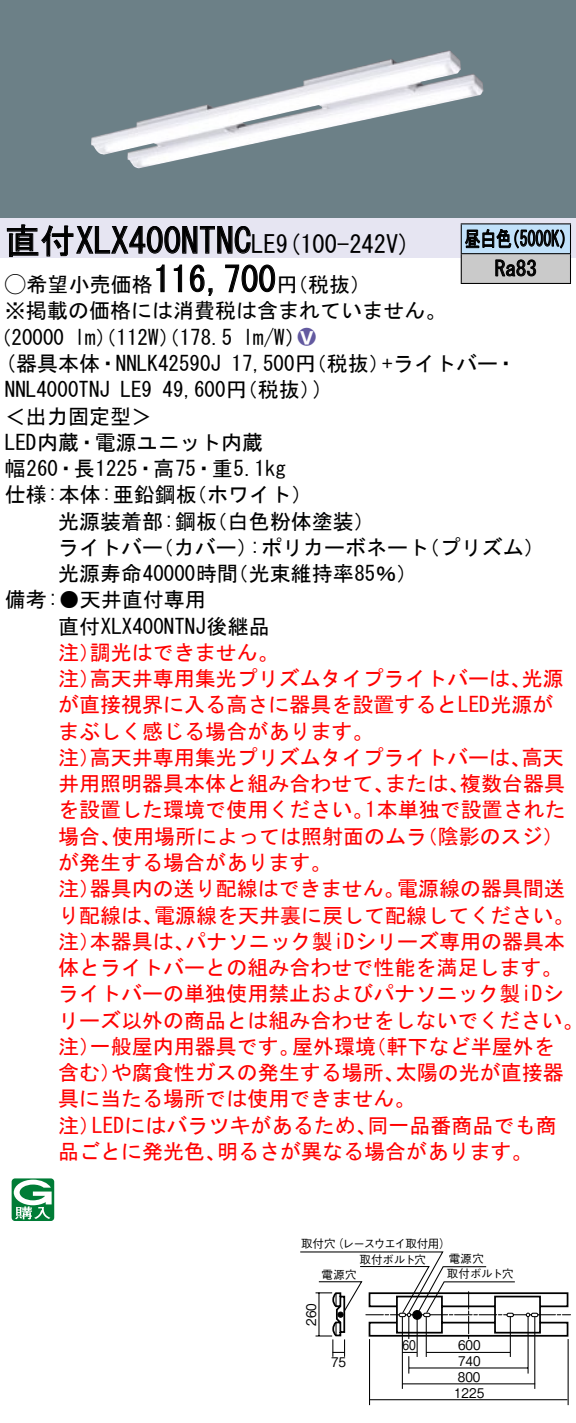
<style>
.page{position:relative;width:576px;height:1423px;background:#fff}
.page>*{position:absolute;margin:0;border:0;box-sizing:border-box;transform-origin:0 0}
.t1{font:35px "MS Gothic";color:#000}
.t2{font:24.5px "MS Gothic";color:#000}
.t3{font:21px/26.2px "MS Gothic";color:#f00}
.t4{font:21px/26.6px "MS Gothic";color:#000}
.t5{font:21px/29.8px "MS Gothic";color:#000;scale:.75 1}
.t6{font:21px "Ford Classification 1";color:#635aa0}
.t7{font:13.3px/15.8px "Gothic BBB Pro Medium 90 pv RKSJ H";color:#000;scale:.9 1}
.t8{font:13.3px "Gothic BBB Pro Medium 90 pv RKSJ H";color:#000;scale:.8 1}
.t9{font:11.55px "Gothic BBB Pro Medium 90 pv RKSJ H";letter-spacing:-.025em;color:#000}
.t10{font:11.55px "Gothic BBB Pro Medium 90 pv RKSJ H";letter-spacing:-.075em;color:#000}
.s1{font-size:24.5px}
.s2{font-family:"Ford Classification 1"}
.s3{color:#fff}
</style>
<div class="page">
<div style="left:0;top:0;width:575px;height:218px;background:#6c8087"></div>
<img style="left:91px;top:50px;width:392px;height:118px">
<div style="left:0;top:218px;width:575px;height:40px;background:#e6e5f2"></div>
<svg style="left:6px;top:224px;width:245px;height:33px"></svg>
<svg style="left:156px;top:264px;width:9px;height:29px"></svg>
<svg style="left:173px;top:264px;width:9px;height:29px"></svg>
<svg style="left:189px;top:264px;width:24px;height:32px"></svg>
<svg style="left:225px;top:264px;width:50px;height:29px"></svg>
<svg style="left:12px;top:1178px;width:42px;height:42px"></svg>
<div style="left:461px;top:224px;width:109px;height:30px;background:#c1e1fa"></div>
<div style="left:461px;top:254px;width:109px;height:29px;background:#cacaca"></div>
<hr style="left:460px;top:223px;width:110px;height:1px;background:#000">
<hr style="left:569px;top:224px;width:2px;height:29px;background:#000">
<hr style="left:460px;top:253px;width:110px;height:1px;background:#000">
<hr style="left:569px;top:254px;width:2px;height:29px;background:#000">
<hr style="left:460px;top:283px;width:110px;height:1px;background:#000">
<svg style="left:460px;top:224px;width:104px;height:59px"></svg>
<hr style="left:402px;top:1382px;width:133px;height:2px;background:#000">
<hr style="left:370px;top:1398px;width:197px;height:2px;background:#000">
<hr style="left:401px;top:1316px;width:2px;height:72px;background:#000">
<hr style="left:369px;top:1338px;width:1px;height:66px;background:#000">
<hr style="left:567px;top:1338px;width:1px;height:66px;background:#000">
<hr style="left:534px;top:1316px;width:1px;height:72px;background:#000">
<svg style="left:300px;top:1251px;width:270px;height:122px"></svg>
<hr style="left:318px;top:1292px;width:1px;height:43px;background:#000">
<h1 class="t1" style="left:5px;top:223px;width:272px">直付XLX400NTNC<span class="s1">LE</span></h1>
<p class="t2" style="left:276px;top:232px;width:136px">(9 100-242 (V</p>
<h1 class="t1" style="left:153px;top:262px;width:124px">116,700</h1>
<p class="t4" style="left:5px;top:271px;width:443px"><span class="s2">A</span>希望小売価格<br>※掲載の価格には消費税は含まれていません。</p>
<p class="t6" style="left:298px;top:326px;width:19px">2<span class="s3">8</span></p>
<p class="t4" style="left:276px;top:271px;width:96px">（円税抜(</p>
<p class="t4" style="left:243px;top:324px;width:64px">l m (W/</p>
<p class="t4" style="left:-9px;top:324px;width:75px">（20000</p>
<p class="t4" style="left:75px;top:324px;width:159px">lm）（112 ）（W 178.5</p>
<p class="t5" style="left:494px;top:224px;width:57px;text-indent:-30px">昼白色<br>Ra83</p>
<p class="t5" style="left:504px;top:224px;width:96px">（5000 (K</p>
<p class="t4" style="left:5px;top:350px;width:217px">(器具本体・NNLK42590J</p>
<p class="t4" style="left:382px;top:350px;width:136px">+ライトバー・</p>
<p class="t4" style="left:231px;top:350px;width:160px">17,500 （円税抜）</p>
<p class="t4" style="left:162px;top:376px;width:160px">49,600 （円税抜(</p>
<p class="t4" style="left:313px;top:376px;width:12px">(</p>
<p class="t4" style="left:5px;top:376px;width:106px">NNL4000TNJ</p>
<p class="t4" style="left:5px;top:402px;width:148px">＜出力固定型&lt;</p>
<p class="t4" style="left:5px;top:429px;width:259px">LED内蔵・電源ユニット内蔵</p>
<p class="t4" style="left:5px;top:455px;width:282px">幅260・長1225・高75・重5.1kg</p>
<p class="t4" style="left:186px;top:481px;width:128px">（ホワイト(</p>
<p class="t4" style="left:120px;top:376px;width:33px">LE9</p>
<p class="t4" style="left:5px;top:481px;width:193px">仕様:本体:亜鉛鋼板</p>
<p class="t4" style="left:58px;top:507px;width:160px">光源装着部:鋼板</p>
<p class="t4" style="left:206px;top:507px;width:169px">（白色粉体塗装(</p>
<p class="t4" style="left:58px;top:534px;width:106px">ライトバー</p>
<p class="t4" style="left:153px;top:534px;width:106px">（カバー）</p>
<p class="t4" style="left:418px;top:534px;width:127px">（プリズム(</p>
<p class="t4" style="left:250px;top:534px;width:181px">:ポリカーボネート</p>
<p class="t4" style="left:5px;top:560px;width:234px;text-indent:53px">光源寿命40000時間備考 ●: 天井直付専用</p>
<p class="t4" style="left:58px;top:612px;width:213px">直付XLX400NTNJ後継品</p>
<p class="t3" style="left:90px;top:639px;width:190px">調光はできません。</p>
<p class="t4" style="left:227px;top:560px;width:191px">（光束維持率85％(</p>
<p class="t3" style="left:58px;top:639px;width:43px">注）</p>
<p class="t3" style="left:90px;top:665px;width:442px">高天井専用集光プリズムタイプライトバーは、</p>
<p class="t3" style="left:58px;top:665px;width:43px">注）</p>
<p class="t3" style="left:58px;top:691px;width:496px">が直接視界に入る高さに器具を設置するとLED光源が</p>
<p class="t3" style="left:58px;top:718px;width:316px">まぶしく感じる場合があります。</p>
<p class="t3" style="left:521px;top:744px;width:43px">高天</p>
<p class="t3" style="left:521px;top:665px;width:43px">光源</p>
<p class="t3" style="left:90px;top:744px;width:442px">高天井専用集光プリズムタイプライトバーは、</p>
<p class="t3" style="left:58px;top:744px;width:43px">注）</p>
<p class="t3" style="left:365px;top:770px;width:202px;text-indent:-307px">井用照明器具本体と組み合わせて、<br>1本単独で設置された</p>
<p class="t3" style="left:460px;top:770px;width:106px">複数台器具</p>
<p class="t3" style="left:385px;top:770px;width:86px">または、</p>
<p class="t3" style="left:58px;top:796px;width:316px">を設置した環境で使用ください。</p>
<p class="t3" style="left:416px;top:823px;width:149px">（陰影のスジ(</p>
<p class="t3" style="left:112px;top:823px;width:316px">使用場所によっては照射面のムラ</p>
<p class="t3" style="left:58px;top:823px;width:274px">場合、<br>が発生する場合があります。</p>
<p class="t3" style="left:90px;top:875px;width:316px">器具内の送り配線はできません。</p>
<p class="t3" style="left:397px;top:875px;width:169px">電源線の器具間送</p>
<p class="t3" style="left:58px;top:875px;width:43px">注）</p>
<p class="t3" style="left:58px;top:901px;width:106px">り配線は、</p>
<p class="t3" style="left:154px;top:901px;width:422px">電源線を天井裏に戻して配線してください。</p>
<p class="t3" style="left:185px;top:928px;width:381px">パナソニック製iDシリーズ専用の器具本</p>
<p class="t3" style="left:58px;top:928px;width:43px">注）</p>
<p class="t3" style="left:58px;top:954px;width:505px">体とライトバーとの組み合わせで性能を満足します。</p>
<p class="t3" style="left:58px;top:980px;width:507px">ライトバーの単独使用禁止およびパナソニック製iDシ</p>
<p class="t3" style="left:58px;top:1006px;width:526px">リーズ以外の商品とは組み合わせをしないでください。</p>
<p class="t3" style="left:365px;top:1033px;width:190px">（軒下など半屋外を</p>
<p class="t3" style="left:90px;top:928px;width:106px">本器具は、</p>
<p class="t3" style="left:90px;top:1033px;width:211px">一般屋内用器具です。</p>
<p class="t3" style="left:292px;top:1033px;width:85px">屋外環境</p>
<p class="t3" style="left:58px;top:1033px;width:43px">注）</p>
<p class="t3" style="left:111px;top:1059px;width:295px">や腐食性ガスの発生する場所、</p>
<p class="t3" style="left:395px;top:1059px;width:170px">太陽の光が直接器</p>
<p class="t3" style="left:58px;top:1059px;width:64px">含む）</p>
<p class="t3" style="left:58px;top:1085px;width:358px">具に当たる場所では使用できません。</p>
<p class="t3" style="left:367px;top:1111px;width:190px">同一品番商品でも商</p>
<p class="t3" style="left:92px;top:1111px;width:286px">LEDにはバラツキがあるため、</p>
<p class="t3" style="left:58px;top:1111px;width:43px">注）</p>
<p class="t3" style="left:58px;top:1138px;width:169px">品ごとに発光色、</p>
<p class="t3" style="left:217px;top:1138px;width:317px">明るさが異なる場合があります。</p>
<p class="t10" style="left:332px;top:1234px;width:120px">（レースウエイ取付用(</p>
<p class="t9" style="left:301px;top:1234px;width:36px">取付穴</p>
<p class="t9" style="left:359px;top:1250px;width:68px">取付ボルト穴</p>
<p class="t9" style="left:448px;top:1249px;width:37px">電源穴</p>
<p class="t9" style="left:321px;top:1265px;width:37px">電源穴</p>
<p class="t9" style="left:446px;top:1264px;width:68px">取付ボルト穴</p>
<p class="t7" style="left:301px;top:1325px;width:27px;rotate:-90deg">260</p>
<p class="t8" style="left:402px;top:1333px;width:18px">60</p>
<p class="t7" style="left:458px;top:1335px;width:27px">600</p>
<p class="t7" style="left:331px;top:1352px;width:18px">75</p>
<p class="t7" style="left:458px;top:1351px;width:27px">740</p>
<p class="t7" style="left:454px;top:1367px;width:35px">800<br>1225</p>
</div>
